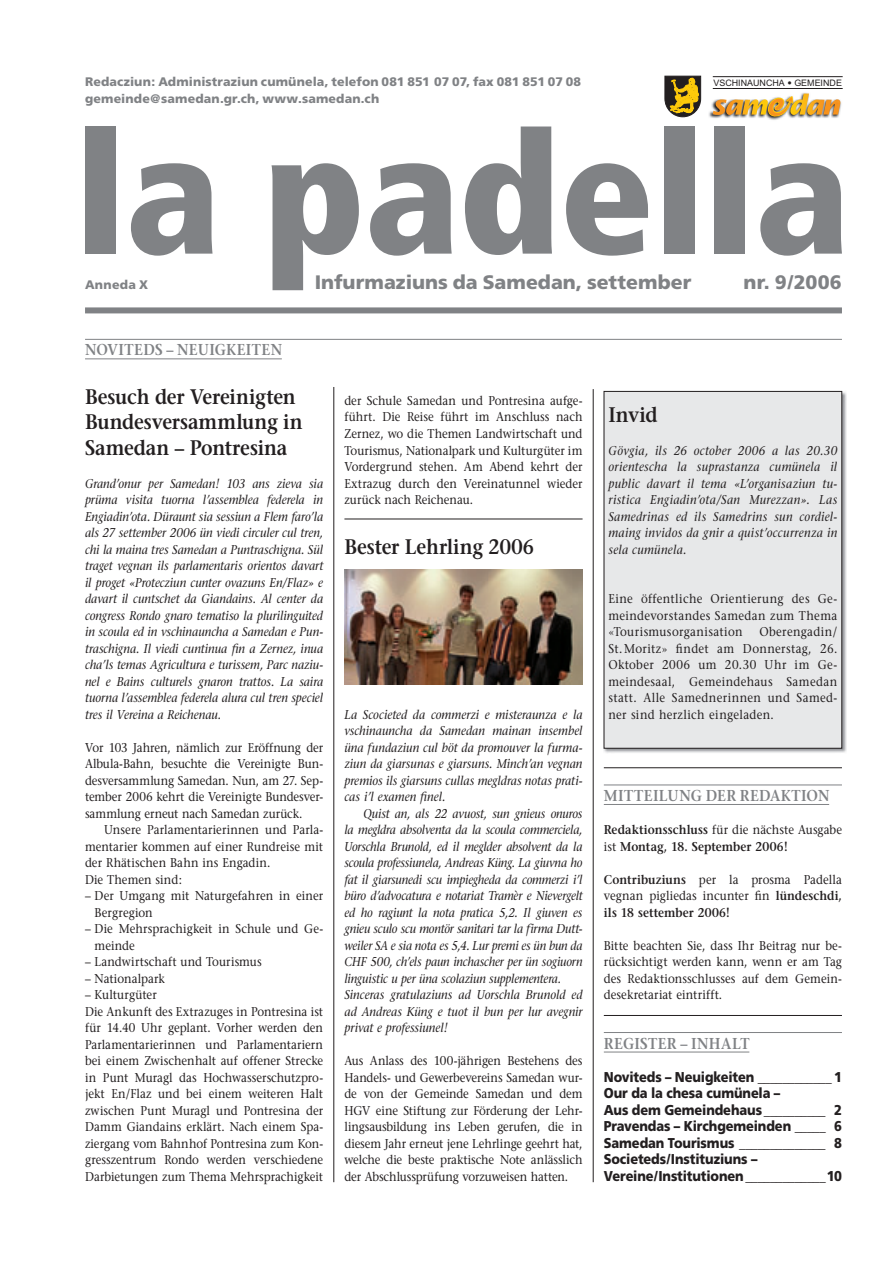
<style>
.page{position:relative;width:893px;height:1263px;background:#fff}
.page>*{position:absolute;margin:0;border:0;box-sizing:border-box;transform-origin:0 0}
.t1{font:600 21px/25.5px "Stone Serif";letter-spacing:-.005em;color:#231f20;scale:.9 1}
.t2{font:900 19.5px "Frutiger";color:#808285}
.t3{font:600 15.75px "Stone Serif";letter-spacing:.02em;color:#808285;scale:.9 1}
.t4{font:900 14.25px/16.5px "Frutiger";letter-spacing:-.01em;color:#231f20;scale:.9 1}
.t5{font:12.75px/16.5px "Stone Serif";letter-spacing:.005em;color:#231f20;text-align:justify;scale:.9 1}
.t6{font:italic 12.75px/16.5px "Stone Serif";letter-spacing:-.01em;color:#231f20;text-align:justify;scale:.9 1}
.t7{font:italic 12.75px/16.5px "Stone Serif";letter-spacing:-.01em;color:#231f20;scale:.89 1}
.t8{font:600 12.75px/16.5px "Stone Serif";letter-spacing:.005em;color:#231f20;scale:.9 1}
.t9{font:900 12.3px/16.5px "Frutiger";letter-spacing:.015em;color:#808285}
.t10{font:8.85px "Arial";color:#231f20}
.s1{font-family:"Frutiger";font-weight:700}
.s2{font-weight:400}
.s3{font-weight:600}
</style>
<div class="page">
<div style="left:85px;top:126px;width:31px;height:128px;background:#808285"></div>
<svg style="left:131px;top:163px;width:82px;height:93px"></svg>
<svg style="left:271px;top:163px;width:88px;height:127px"></svg>
<svg style="left:370px;top:163px;width:82px;height:93px"></svg>
<svg style="left:465px;top:126px;width:87px;height:129px"></svg>
<svg style="left:566px;top:163px;width:82px;height:93px"></svg>
<div style="left:664px;top:126px;width:31px;height:128px;background:#808285"></div>
<div style="left:714px;top:126px;width:31px;height:128px;background:#808285"></div>
<svg style="left:760px;top:163px;width:82px;height:93px"></svg>
<div style="left:85px;top:307px;width:757px;height:6px;background:#808285"></div>
<hr style="left:593px;top:389px;width:1px;height:793px;background:#231f20">
<svg style="left:664px;top:75px;width:38px;height:43px;background:#8f7c3b"></svg>
<img style="left:709px;top:100px;width:133px;height:20px">
<img style="left:713px;top:93px;width:127px;height:25px">
<svg style="left:768px;top:97px;width:24px;height:20px"></svg>
<hr style="left:713px;top:88px;width:130px;height:1px;background:#231f20">
<hr style="left:713px;top:76px;width:130px;height:1px;background:#231f20">
<hr style="left:604px;top:1032px;width:238px;height:1px;background:#808285">
<hr style="left:604px;top:1052px;width:145px;height:1px;background:#808285">
<hr style="left:604px;top:1015px;width:238px;height:1px;background:#231f20">
<hr style="left:604px;top:785px;width:238px;height:1px;background:#808285">
<hr style="left:604px;top:804px;width:225px;height:1px;background:#808285">
<hr style="left:604px;top:767px;width:238px;height:1px;background:#231f20">
<hr style="left:334px;top:387px;width:1px;height:795px;background:#231f20">
<hr style="left:85px;top:339px;width:757px;height:1px;background:#808285">
<hr style="left:85px;top:359px;width:197px;height:1px;background:#808285">
<img style="left:603px;top:390px;width:244px;height:363px">
<div style="left:604px;top:391px;width:238px;height:357px;background:#e7e8e9"></div>
<div style="left:604px;top:391px;width:238px;height:357px;border:1px solid #231f20"></div>
<img style="left:344px;top:570px;width:239px;height:115px">
<hr style="left:344px;top:519px;width:239px;height:1px;background:#231f20">
<p class="t9" style="left:85px;top:75px;width:498px">Redacziun: Administraziun cumünela, telefon 081 851 07 07, fax 081 851 07 08 gemeinde@samedan.gr.ch, www.samedan.ch</p>
<p class="t10" style="left:713px;top:78px;width:130px">VSCHINAUNCHA <span class="s1">•</span> GEMEINDE</p>
<p class="t9" style="left:85px;top:278px;width:64px">Anneda X</p>
<h2 class="t2" style="left:315px;top:275px;width:378px">Infurmaziuns da Samedan, settember</h2>
<h2 class="t2" style="left:744px;top:275px;width:100px">nr. 9/2006</h2>
<p class="t3" style="left:85px;top:344px;width:220px">NOVITEDS – NEUIGKEITEN</p>
<h1 class="t1" style="left:85px;top:386px;width:243px">Besuch der Vereinigten<br>Bundesversammlung in<br>Samedan – Pontresina</h1>
<p class="t6" style="left:85px;top:476px;width:266px">Grand’onur per Samedan! 103 ans zieva sia prüma visita tuorna l’assemblea federela in Engiadin’ota. Düraunt sia sessiun a Flem faro’la als 27 settember 2006 ün viedi circuler cul tren, chi la maina tres Samedan a Puntraschigna. Sül traget vegnan ils parlamentaris orientos davart il proget «Protecziun cunter ovazuns En/Flaz» e davart il cuntschet da Giandains. Al center da congress Rondo gnaro tematiso la plurilinguited in scoula ed in vschinauncha a Samedan e Pun&shy;traschigna. Il viedi cuntinua fin a Zernez, inua cha’ls temas Agricultura e turissem, Parc naziu&shy;nel e Bains culturels gnaron trattos. La saira tuorna l’assemblea federela alura cul tren speciel tres il Vereina a Reichenau.</p>
<p class="t5" style="left:85px;top:740px;width:266px">Vor 103 Jahren, nämlich zur Eröffnung der Albula-Bahn, besuchte die Vereinigte Bun&shy;desversammlung Samedan. Nun, am 27. Sep&shy;tember 2006 kehrt die Vereinigte Bundesver&shy;sammlung erneut nach Samedan zurück.</p>
<p class="t5" style="left:85px;top:823px;width:266px;text-align:left;text-indent:19px">Unsere Parlamentarierinnen und Parla&shy;mentarier kommen auf einer Rundreise mit der Rhätischen Bahn ins Engadin.<br>Die Themen sind:</p>
<p class="t5" style="left:95px;top:889px;width:255px;text-indent:-10px">– Der Umgang mit Naturgefahren in einer<br>Bergregion</p>
<p class="t5" style="left:95px;top:922px;width:255px;text-indent:-10px">– Die Mehrsprachigkeit in Schule und Ge&shy;meinde</p>
<p class="t5" style="left:85px;top:955px;width:198px">– Landwirtschaft und Tourismus</p>
<p class="t5" style="left:85px;top:971px;width:90px">– Nationalpark</p>
<p class="t5" style="left:85px;top:988px;width:266px;text-align:left">– Kulturgüter<br>Die Ankunft des Extrazuges in Pontresina ist für 14.40 Uhr geplant. Vorher werden den Parlamentarierinnen und Parlamentariern bei einem Zwischenhalt auf offener Strecke in Punt Muragl das Hochwasserschutzpro&shy;jekt En/Flaz und bei einem weiteren Halt zwischen Punt Muragl und Pontresina der Damm Giandains erklärt. Nach einem Spa&shy;ziergang vom Bahnhof Pontresina zum Kon&shy;gresszentrum Rondo werden verschiedene Darbietungen zum Thema Mehrsprachigkeit</p>
<p class="t5" style="left:344px;top:394px;width:266px">der Schule Samedan und Pontresina aufge&shy;führt. Die Reise führt im Anschluss nach Zernez, wo die Themen Landwirtschaft und Tourismus, Nationalpark und Kulturgüter im Vordergrund stehen. Am Abend kehrt der Extrazug durch den Vereinatunnel wieder zurück nach Reichenau.</p>
<h1 class="t1" style="left:344px;top:536px;width:212px">Bester Lehrling 2006</h1>
<p class="t6" style="left:344px;top:707px;width:266px">La Scocieted da commerzi e misteraunza e la vschinauncha da Samedan mainan insembel üna fundaziun cul böt da promouver la furma&shy;ziun da giarsunas e giarsuns. Minch’an vegnan premios ils giarsuns cullas megldras notas prati&shy;cas i’l examen finel.</p>
<p class="t7" style="left:344px;top:806px;width:269px;text-indent:19px">Quist an, als 22 avuost, sun gnieus onuros la megldra absolventa da la scoula commerciela, Uorschla Brunold, ed il meglder absolvent da la scoula professiunela, Andreas Küng. La giuvna ho fat il giarsunedi scu impiegheda da commerzi i’l büro d’advocatura e notariat Tramèr e Nievergelt ed ho ragiunt la nota pratica 5,2. Il giuven es gnieu sculo scu montör sanitari tar la firma Dutt&shy;weiler SA e sia nota es 5,4. Lur premi es ün bun da CHF 500, ch’els paun inchascher per ün sogiuorn linguistic u per üna scolaziun supplementera.<br>Sinceras gratulaziuns ad Uorschla Brunold ed ad Andreas Küng e tuot il bun per lur avegnir privat e professiunel!</p>
<p class="t5" style="left:344px;top:1054px;width:266px">Aus Anlass des 100-jährigen Bestehens des Handels- und Gewerbevereins Samedan wur&shy;de von der Gemeinde Samedan und dem HGV eine Stiftung zur Förderung der Lehr&shy;lingsausbildung ins Leben gerufen, die in diesem Jahr erneut jene Lehrlinge geehrt hat, welche die beste praktische Note anlässlich der Abschlussprüfung vorzuweisen hatten.</p>
<h1 class="t1" style="left:608px;top:404px;width:56px">Invid</h1>
<p class="t6" style="left:608px;top:443px;width:256px">Gövgia, ils 26 october 2006 a las 20.30 orientescha la suprastanza cumünela il pub lic davart il tema «L’organisaziun tu&shy;ristica Engiadin’ota/San Murezzan». Las Samedrinas ed ils Samedrins sun cordiel&shy;maing invidos da gnir a quist’occurrenza in sela cumünela.</p>
<p class="t5" style="left:608px;top:592px;width:256px">Eine öffentliche Orientierung des Ge&shy;meindevorstandes Samedan zum Thema «Tourismusorganisation</p>
<p class="t5" style="left:608px;top:625px;width:256px;text-indent:151px">Oberengadin/ St. Moritz» findet am Donnerstag, 26.<br>Oktober 2006 um 20.30 Uhr im Ge&shy;meindesaal, Gemeindehaus Samedan statt. Alle Samednerinnen und Samed&shy;ner sind herzlich eingeladen.</p>
<p class="t3" style="left:604px;top:789px;width:252px">MITTEILUNG DER REDAKTION</p>
<p class="t8" style="left:604px;top:823px;width:266px">Redaktionsschluss <span class="s2">für die nächste Ausgabe ist</span> Montag, 18. September 2006!</p>
<p class="t5" style="left:604px;top:872px;width:266px"><span class="s3">Contribuziuns</span> per la prosma Padella vegnan pigliedas incunter fin <span class="s3">lündeschdi, ils 18 settember 2006!</span></p>
<p class="t5" style="left:604px;top:938px;width:266px">Bitte beachten Sie, dass Ihr Beitrag nur be&shy;rücksichtigt werden kann, wenn er am Tag des Redaktionsschlusses auf dem Gemein&shy;desekretariat eintrifft.</p>
<p class="t3" style="left:604px;top:1037px;width:163px">REGISTER – INHALT</p>
<p class="t4" style="left:604px;top:1069px;width:266px">Noviteds – Neuigkeiten ____________ 1<br>Our da la chesa cumünela –<br>Aus dem Gemeindehaus __________ 2<br>Pravendas – Kirchgemeinden _____ 6<br>Samedan Tourismus ______________ 8<br>Societeds/Instituziuns – Vereine/Institutionen _____________ 10</p>
</div>
